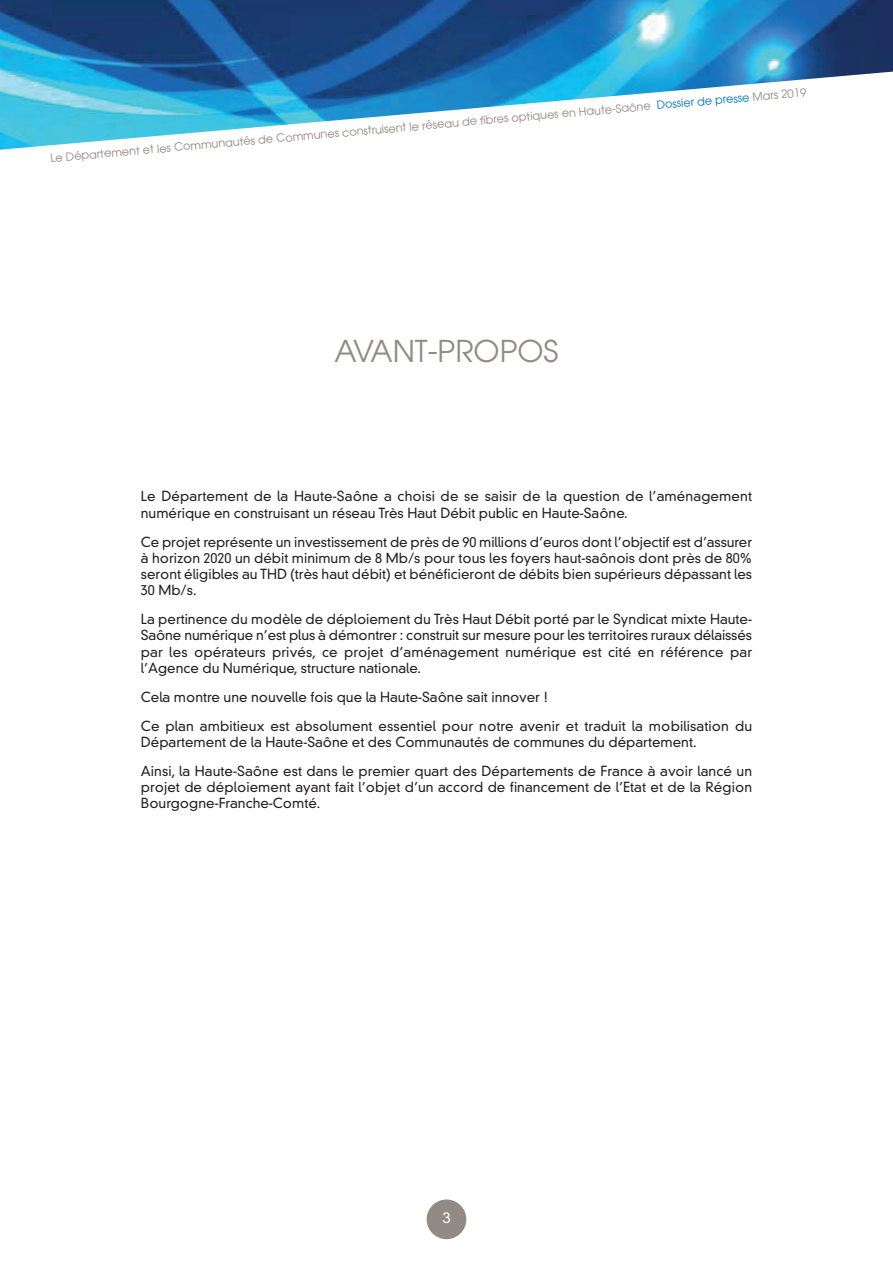
<style>
.page{position:relative;width:893px;height:1263px;background:#fff}
.page>*{position:absolute;margin:0;border:0;box-sizing:border-box;transform-origin:0 0}
.t1{font:30px "Avant Garde";color:#938a84}
.t2{font:15px "Arial";color:#fff}
.t3{font:300 13.5px/16.2px "DIN Neuzeit Grotesk";color:#231f20}
.t4{font:11.25px "Avant Garde";color:#938a84}
.s1{color:#007bc3}
</style>
<div class="page">
<div style="left:427px;top:1199px;width:39px;height:40px;background:#938a84;border-radius:50%"></div>
<img style="left:0;top:0;width:893px;height:150px">
<p class="t4" style="left:50px;top:152px;width:760px;rotate:-5deg">Le Département et les Communautés de Communes construisent le réseau de fibres optiques en Haute-Saône <span class="s1">Dossier de presse</span> Mars 2019</p>
<h1 class="t1" style="left:335px;top:334px;width:225px">AVANT-PROPOS</h1>
<p class="t3" style="left:141px;top:490px;width:613px">Le Département de la Haute-Saône a choisi de se saisir de la question de l’aménagement numérique en construisant un réseau Très Haut Débit public en Haute-Saône.</p>
<p class="t3" style="left:141px;top:535px;width:613px;text-align:justify">Ce projet représente un investissement de près de 90 millions d’euros dont l’objectif est d’assurer à horizon 2020 un débit minimum de 8 Mb/s pour tous les foyers haut-saônois dont près de 80% seront éligibles au THD (très haut débit) et bénéficieront de débits bien supérieurs dépassant les 30 Mb/s.</p>
<p class="t3" style="left:141px;top:612px;width:613px;text-align:justify">La pertinence du modèle de déploiement du Très Haut Débit porté par le Syndicat mixte Haute-Saône numérique n’est plus à démontrer : construit sur mesure pour les territoires ruraux délaissés par les opérateurs privés, ce projet d’aménagement numérique est cité en référence par l’Agence du Numérique, structure nationale.</p>
<p class="t3" style="left:141px;top:684px;width:613px;line-height:29px">Cela montre une nouvelle fois que la Haute-Saône sait innover !<br>Ce plan ambitieux est absolument essentiel pour notre avenir et traduit la mobilisation du</p>
<p class="t3" style="left:141px;top:729px;width:613px;line-height:29px">Département de la Haute-Saône et des Communautés de communes du département.<br>Ainsi, la Haute-Saône est dans le premier quart des Départements de France à avoir lancé un</p>
<p class="t3" style="left:141px;top:780px;width:613px">projet de déploiement ayant fait l’objet d’un accord de financement de l’Etat et de la Région<br>Bourgogne-Franche-Comté.</p>
<p class="t2" style="left:442px;top:1209px;width:10px">3</p>
</div>
